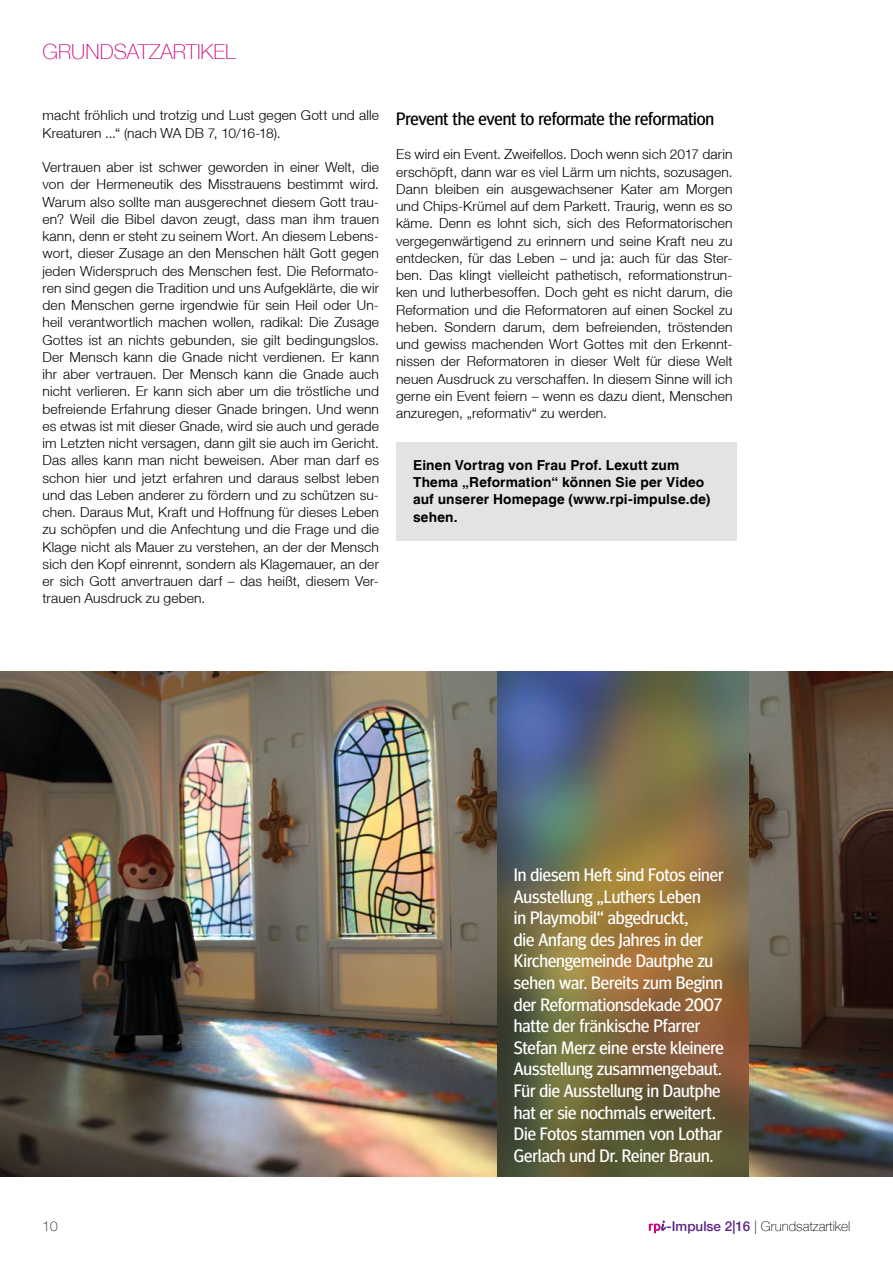
<style>
.page{position:relative;width:893px;height:1263px;background:#fff}
.page>*{position:absolute;margin:0;border:0;box-sizing:border-box;transform-origin:0 0}
.t1{font:100 21px "Helvetica Neue LT";color:#c80b7f}
.t2{font:18px/21.6px "Meta Headline OT";letter-spacing:-.005em;color:#fff}
.t3{font:18px "Meta Headline OT";letter-spacing:-.01em;color:#000}
.t4{font:300 13.8px/17.2px "Helvetica Neue LT";letter-spacing:.01em;color:#000;text-align:justify}
.t5{font:700 13.8px/17.2px "Helvetica LT";letter-spacing:.01em;color:#000}
.t6{font:100 13.5px "Helvetica Neue LT";color:#000}
.s1{font-weight:500;color:#5c2483}
</style>
<div class="page">
<img style="left:497px;top:672px;width:253px;height:505px">
<svg style="left:649px;top:1220px;width:18px;height:13px"></svg>
<img style="left:0;top:672px;width:497px;height:505px">
<img style="left:750px;top:672px;width:143px;height:505px">
<div style="left:396px;top:442px;width:341px;height:99px;background:#e3e3e3"></div>
<h1 class="t1" style="left:43px;top:40px;width:195px">GRUNDSATZARTIKEL</h1>
<p class="t4" style="left:43px;top:107px;width:338px">macht fröhlich und trotzig und Lust gegen Gott und alle<br>Kreaturen ...“ (nach WA DB 7, 10/16-18).</p>
<p class="t4" style="left:43px;top:158px;width:338px">Vertrauen aber ist schwer geworden in einer Welt, die von der Hermeneutik des Misstrauens bestimmt wird.<br>Warum also sollte man ausgerechnet diesem Gott trau&shy;en? Weil die Bibel davon zeugt, dass man ihm trauen kann, denn er steht zu seinem Wort. An diesem Lebens&shy;wort, dieser Zusage an den Menschen hält Gott gegen jeden Widerspruch des Menschen fest. Die Reformato&shy;ren sind gegen die Tradition und uns Aufgeklärte, die wir den Menschen gerne irgendwie für sein Heil oder Un&shy;heil verantwortlich machen wollen, radikal: Die Zusage Gottes ist an nichts gebunden, sie gilt bedingungslos.<br>Der Mensch kann die Gnade nicht verdienen. Er kann ihr aber vertrauen. Der Mensch kann die Gnade auch nicht verlieren. Er kann sich aber um die tröstliche und befreiende Erfahrung dieser Gnade bringen. Und wenn es etwas ist mit dieser Gnade, wird sie auch und gerade im Letzten nicht versagen, dann gilt sie auch im Gericht.<br>Das alles kann man nicht beweisen. Aber man darf es schon hier und jetzt erfahren und daraus selbst leben und das Leben anderer zu fördern und zu schützen su&shy;chen. Daraus Mut, Kraft und Hoffnung für dieses Leben zu schöpfen und die Anfechtung und die Frage und die Klage nicht als Mauer zu verstehen, an der der Mensch sich den Kopf einrennt, sondern als Klagemauer, an der er sich Gott anvertrauen darf – das heißt, diesem Ver&shy;trauen Ausdruck zu geben.</p>
<h2 class="t3" style="left:396px;top:108px;width:320px">Prevent the event to reformate the reformation</h2>
<p class="t4" style="left:396px;top:146px;width:338px">Es wird ein Event. Zweifellos. Doch wenn sich 2017 darin erschöpft, dann war es viel Lärm um nichts, sozusagen.<br>Dann bleiben ein ausgewachsener Kater am Morgen und Chips-Krümel auf dem Parkett. Traurig, wenn es so käme. Denn es lohnt sich, sich des Reformatorischen vergegenwärtigend zu erinnern und seine Kraft neu zu entdecken, für das Leben – und ja: auch für das Ster&shy;ben. Das klingt vielleicht pathetisch, reformationstrun&shy;ken und lutherbesoffen. Doch geht es nicht darum, die Reformation und die Reformatoren auf einen Sockel zu heben. Sondern darum, dem befreienden, tröstenden und gewiss machenden Wort Gottes mit den Erkennt&shy;nissen der Reformatoren in dieser Welt für diese Welt neuen Ausdruck zu verschaffen. In diesem Sinne will ich gerne ein Event feiern – wenn es dazu dient, Menschen anzuregen, „reformativ“ zu werden.</p>
<p class="t5" style="left:413px;top:456px;width:299px">Einen Vortrag von Frau Prof. Lexutt zum Thema „Reformation“ können Sie per Video auf unserer Homepage (www.rpi-impulse.de) sehen.</p>
<p class="t2" style="left:514px;top:864px;width:211px">In diesem Heft sind Fotos einer<br>Ausstellung „Luthers Leben<br>in Playmobil“ abgedruckt,<br>die Anfang des Jahres in der<br>Kirchengemeinde Dautphe zu sehen war. Bereits zum Beginn der Reformationsdekade 2007 hatte der fränkische Pfarrer<br>Stefan Merz eine erste kleinere<br>Ausstellung zusammengebaut.<br>Für die Ausstellung in Dautphe hat er sie nochmals erweitert.<br>Die Fotos stammen von Lothar<br>Gerlach und Dr. Reiner Braun.</p>
<p class="t6" style="left:43px;top:1218px;width:17px">10</p>
<p class="t6" style="left:667px;top:1218px;width:185px"><span class="s1">-Impulse 2|16</span> | Grundsatzartikel</p>
</div>
